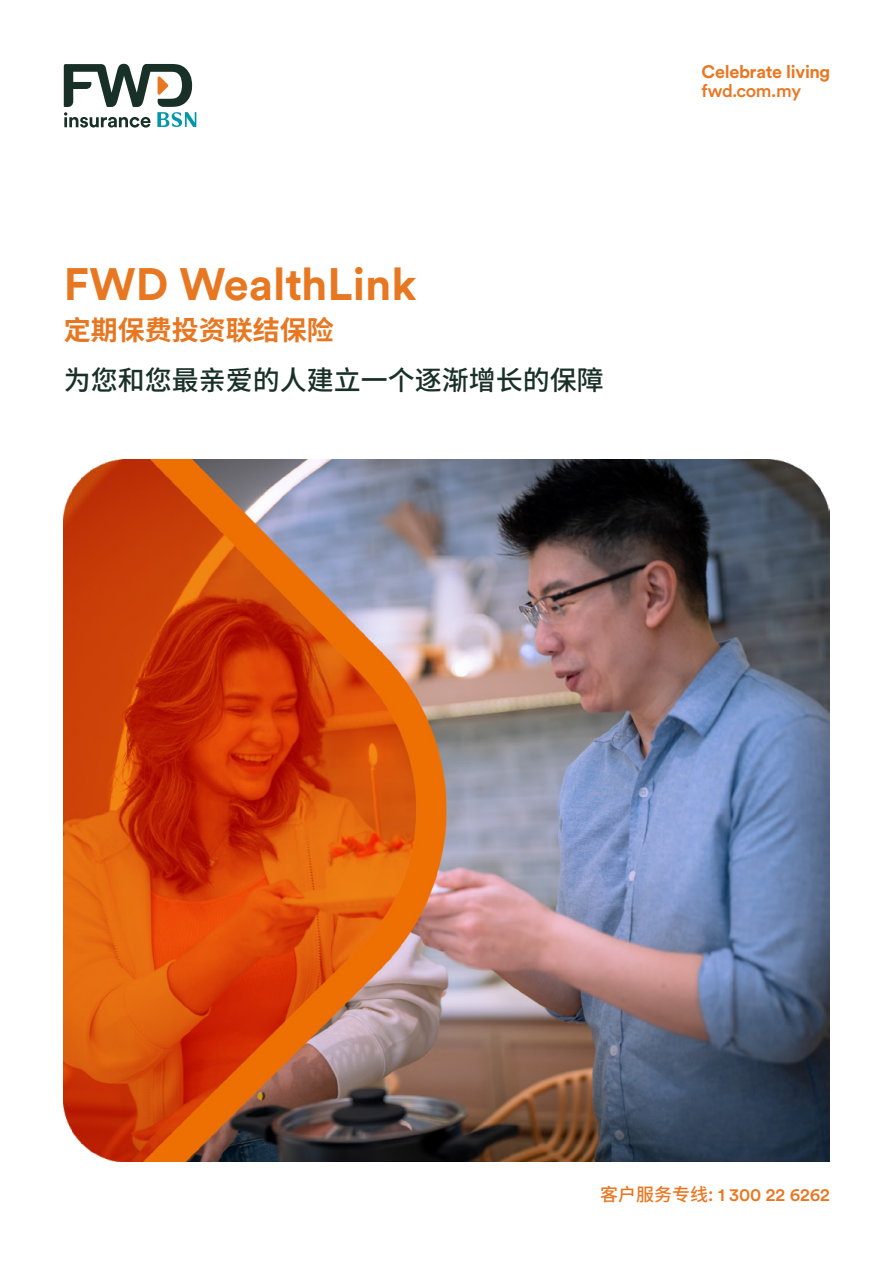
<style>
.page{position:relative;width:893px;height:1263px;background:#fff}
.page>*{position:absolute;margin:0;border:0;box-sizing:border-box;transform-origin:0 0}
.t1{font:700 45px "FWD Circular";color:#e87722}
.t2{font:500 27px "Noto Sans SC";color:#183028}
.t3{font:700 27px "Noto Sans SC";color:#e87722}
.t4{font:500 18px "FWD Circular";letter-spacing:-.005em;color:#e87722}
.t5{font:700 18px "FWD Circular";letter-spacing:-.015em;color:#e87722}
.s1{font-family:"Noto Sans SC"}
</style>
<div class="page">
<svg style="left:64px;top:64px;width:132px;height:64px"></svg>
<img style="left:64px;top:459px;width:765px;height:702px">
<h1 class="t1" style="left:64px;top:253px;width:354px">FWD WealthLink</h1>
<h2 class="t3" style="left:64px;top:315px;width:271px">定期保费投资联结保险</h2>
<h2 class="t2" style="left:64px;top:365px;width:542px">为您和您最亲爱的人建立一个逐渐增长的保障</h2>
<p class="t5" style="left:702px;top:60px;width:130px">Celebrate living</p>
<p class="t4" style="left:702px;top:79px;width:101px">fwd.com.my</p>
<p class="t4" style="left:600px;top:1182px;width:231px"><span class="s1">客户服务专线:</span> 1 300 22 6262</p>
</div>
